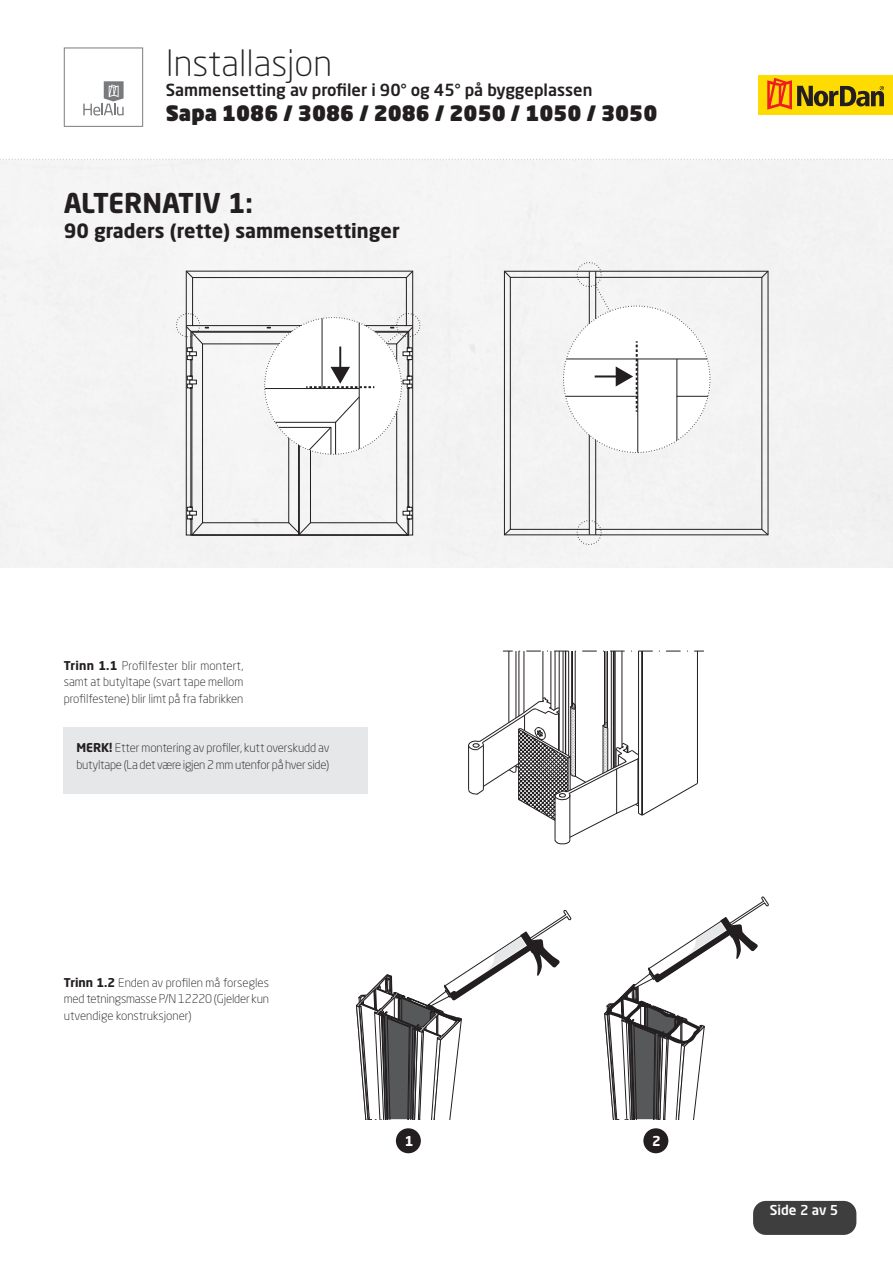
<style>
.page{position:relative;width:893px;height:1263px;background:#fff}
.page>*{position:absolute;margin:0;border:0;box-sizing:border-box;transform-origin:0 0}
.t1{font:300 36px "Neo Sans Std";color:#231f20}
.t2{font:700 27px "Neo Sans Std";color:#231f20}
.t3{font:900 21px "Neo Sans Std";color:#231f20}
.t4{font:700 19.5px "Neo Sans Std";color:#231f20}
.t5{font:500 16.5px "Neo Sans Std";color:#231f20}
.t6{font:500 13.5px "Neo Sans Std";color:#fff}
.t7{font:700 13.5px "Neo Sans Std";color:#fff}
.t8{font:300 12px/16.5px "Neo Sans Std";letter-spacing:-.015em;color:#231f20;text-align:justify}
.s1{font-weight:700}
</style>
<div class="page">
<div style="left:759px;top:75px;width:134px;height:39px;background:#ffdc01"></div>
<svg style="left:767px;top:78px;width:117px;height:32px"></svg>
<svg style="left:64px;top:47px;width:79px;height:80px"></svg>
<svg style="left:0;top:159px;width:893px;height:1px"></svg>
<div style="left:753px;top:1201px;width:103px;height:34px;background:#3e3e3f;border-radius:13px"></div>
<div style="left:64px;top:727px;width:304px;height:67px;background:#e6e7e9"></div>
<div style="left:0;top:161px;width:893px;height:406px;background:#f3f3f3"></div>
<div style="left:192px;top:277px;width:215px;height:49px;border:1px solid #231f20"></div>
<div style="left:192px;top:332px;width:107px;height:203px;border:1px solid #231f20"></div>
<div style="left:202px;top:344px;width:87px;height:179px;border:1px solid #231f20"></div>
<div style="left:310px;top:344px;width:87px;height:179px;border:1px solid #231f20"></div>
<svg style="left:185px;top:270px;width:8px;height:8px"></svg>
<svg style="left:405px;top:270px;width:9px;height:8px"></svg>
<svg style="left:288px;top:522px;width:23px;height:13px"></svg>
<svg style="left:185px;top:325px;width:24px;height:35px"></svg>
<svg style="left:187px;top:375px;width:10px;height:14px"></svg>
<svg style="left:187px;top:507px;width:16px;height:29px"></svg>
<svg style="left:396px;top:507px;width:16px;height:29px"></svg>
<div style="left:396px;top:313px;width:24px;height:24px;border:1px dashed #231f20;border-radius:50%"></div>
<div style="left:176px;top:313px;width:24px;height:24px;border:1px dashed #231f20;border-radius:50%"></div>
<svg style="left:265px;top:318px;width:149px;height:136px"></svg>
<div style="left:504px;top:271px;width:264px;height:264px;border:1px solid #231f20"></div>
<div style="left:595px;top:277px;width:167px;height:253px;border:1px solid #231f20"></div>
<div style="left:510px;top:277px;width:80px;height:253px;border:1px solid #231f20"></div>
<svg style="left:589px;top:529px;width:7px;height:6px"></svg>
<svg style="left:589px;top:271px;width:7px;height:6px"></svg>
<svg style="left:503px;top:270px;width:8px;height:8px"></svg>
<svg style="left:503px;top:528px;width:8px;height:8px"></svg>
<svg style="left:761px;top:528px;width:8px;height:8px"></svg>
<svg style="left:761px;top:270px;width:8px;height:8px"></svg>
<div style="left:577px;top:262px;width:24px;height:25px;border:1px dashed #231f20;border-radius:50%"></div>
<div style="left:577px;top:520px;width:24px;height:25px;border:1px dashed #231f20;border-radius:50%"></div>
<svg style="left:564px;top:284px;width:146px;height:168px"></svg>
<svg style="left:468px;top:651px;width:236px;height:193px"></svg>
<svg style="left:356px;top:910px;width:215px;height:209px"></svg>
<svg style="left:604px;top:897px;width:165px;height:223px"></svg>
<div style="left:396px;top:1128px;width:25px;height:25px;background:#231f20;border-radius:50%"></div>
<div style="left:643px;top:1128px;width:25px;height:25px;background:#231f20;border-radius:50%"></div>
<h1 class="t1" style="left:166px;top:41px;width:168px">Installasjon</h1>
<h3 class="t5" style="left:166px;top:82px;width:428px">Sammensetting av profiler i 90° og 45° på byggeplassen</h3>
<h3 class="t3" style="left:166px;top:106px;width:493px">Sapa 1086 / 3086 / 2086 / 2050 / 1050 / 3050</h3>
<h2 class="t2" style="left:64px;top:190px;width:191px">ALTERNATIV 1:</h2>
<h3 class="t4" style="left:64px;top:221px;width:337px">90 graders (rette) sammensettinger</h3>
<p class="t8" style="left:64px;top:657px;width:181px"><span class="s1">Trinn 1.1</span> Profilfester blir montert, samt at butyltape (svart tape mellom profilfestene) blir limt på fra fabrikken</p>
<p class="t8" style="left:77px;top:739px;width:254px"><span class="s1">MERK!</span> Etter montering av profiler, kutt overskudd av butyltape (La det være igjen 2 mm utenfor på hver side)</p>
<p class="t8" style="left:64px;top:974px;width:207px"><span class="s1">Trinn 1.2</span> Enden av profilen må forsegles med tetningsmasse P/N 12220 (Gjelder kun utvendige konstruksjoner)</p>
<p class="t7" style="left:405px;top:1134px;width:10px">1</p>
<p class="t7" style="left:652px;top:1134px;width:10px">2</p>
<p class="t6" style="left:770px;top:1203px;width:70px">Side 2 av 5</p>
</div>
